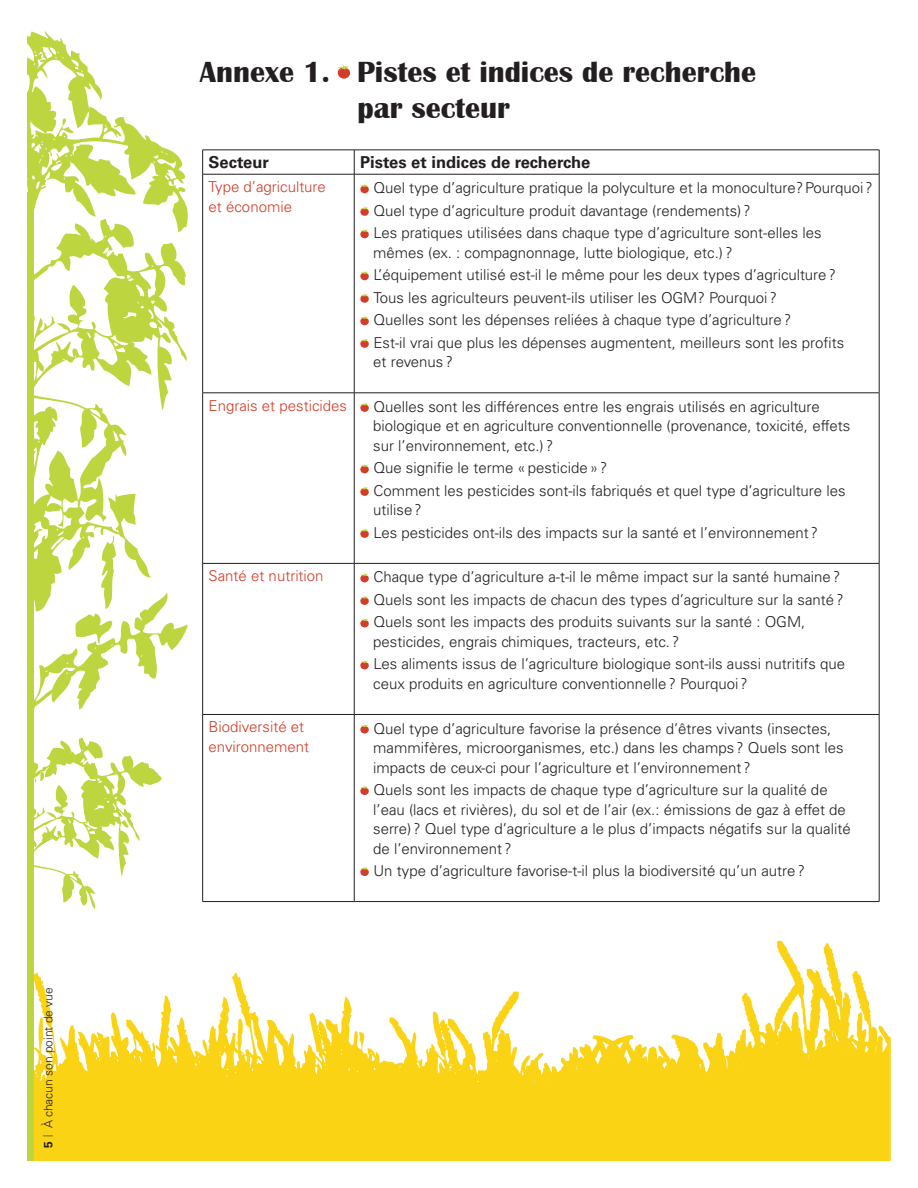
<style>
.page{position:relative;width:918px;height:1188px;background:#fff}
.page>*{position:absolute;margin:0;border:0;box-sizing:border-box;transform-origin:0 0}
.t1{font:700 30px/36px "Britannic";color:#231f20}
.t2{font:700 16.5px "Univers";color:#231f20}
.t3{font:300 15px/22.5px "Univers";color:#231f20}
.t4{font:300 15px/19.5px "Univers";color:#d33c28}
.t5{font:300 12px "Univers";color:#231f20}
</style>
<div class="page">
<svg style="left:501px;top:940px;width:390px;height:221px;fill:#fad315"></svg>
<svg style="left:875px;top:1045px;width:3px;height:9px"></svg>
<svg style="left:847px;top:1047px;width:5px;height:6px"></svg>
<svg style="left:577px;top:1061px;width:2px;height:7px"></svg>
<svg style="left:531px;top:1079px;width:4px;height:5px"></svg>
<svg style="left:190px;top:972px;width:311px;height:189px;fill:#fad315"></svg>
<svg style="left:27px;top:31px;width:161px;height:373px"></svg>
<svg style="left:34px;top:404px;width:156px;height:757px"></svg>
<svg style="left:75px;top:534px;width:41px;height:110px"></svg>
<svg style="left:34px;top:738px;width:128px;height:171px"></svg>
<div style="left:0;top:192px;width:34px;height:973px;background:#bdd63f"></div>
<div style="left:0;top:0;width:27px;height:1180px;background:#fff"></div>
<div style="left:0;top:1161px;width:918px;height:27px;background:#fff"></div>
<svg style="left:338px;top:64px;width:12px;height:15px"></svg>
<hr style="left:202px;top:150px;width:152px;height:1px;background:#231f20">
<svg style="left:202px;top:150px;width:1px;height:24px"></svg>
<hr style="left:354px;top:150px;width:525px;height:1px;background:#231f20">
<svg style="left:354px;top:150px;width:1px;height:24px"></svg>
<svg style="left:879px;top:150px;width:1px;height:24px"></svg>
<hr style="left:202px;top:174px;width:152px;height:1px;background:#231f20">
<hr style="left:202px;top:174px;width:1px;height:219px;background:#231f20">
<hr style="left:354px;top:174px;width:525px;height:1px;background:#231f20">
<hr style="left:354px;top:174px;width:1px;height:219px;background:#231f20">
<hr style="left:879px;top:174px;width:1px;height:219px;background:#231f20">
<hr style="left:202px;top:393px;width:152px;height:1px;background:#231f20">
<hr style="left:202px;top:393px;width:1px;height:170px;background:#231f20">
<hr style="left:354px;top:393px;width:525px;height:1px;background:#231f20">
<hr style="left:354px;top:393px;width:1px;height:170px;background:#231f20">
<hr style="left:879px;top:393px;width:1px;height:170px;background:#231f20">
<hr style="left:202px;top:563px;width:152px;height:1px;background:#231f20">
<hr style="left:202px;top:564px;width:1px;height:150px;background:#231f20">
<hr style="left:354px;top:563px;width:525px;height:1px;background:#231f20">
<hr style="left:354px;top:564px;width:1px;height:150px;background:#231f20">
<hr style="left:879px;top:564px;width:1px;height:150px;background:#231f20">
<hr style="left:202px;top:714px;width:152px;height:1px;background:#231f20">
<hr style="left:202px;top:715px;width:1px;height:186px;background:#231f20">
<hr style="left:354px;top:714px;width:525px;height:1px;background:#231f20">
<hr style="left:354px;top:715px;width:1px;height:186px;background:#231f20">
<hr style="left:879px;top:715px;width:1px;height:186px;background:#231f20">
<hr style="left:202px;top:901px;width:152px;height:1px;background:#231f20">
<hr style="left:354px;top:901px;width:525px;height:1px;background:#231f20">
<svg style="left:360px;top:184px;width:9px;height:9px"></svg>
<svg style="left:360px;top:206px;width:9px;height:10px"></svg>
<svg style="left:360px;top:229px;width:9px;height:9px"></svg>
<svg style="left:360px;top:271px;width:9px;height:9px"></svg>
<svg style="left:360px;top:293px;width:9px;height:10px"></svg>
<svg style="left:360px;top:316px;width:9px;height:9px"></svg>
<svg style="left:360px;top:338px;width:9px;height:10px"></svg>
<svg style="left:360px;top:402px;width:9px;height:10px"></svg>
<svg style="left:360px;top:464px;width:9px;height:9px"></svg>
<svg style="left:360px;top:486px;width:9px;height:10px"></svg>
<svg style="left:360px;top:528px;width:9px;height:10px"></svg>
<svg style="left:360px;top:573px;width:9px;height:9px"></svg>
<svg style="left:360px;top:595px;width:9px;height:10px"></svg>
<svg style="left:360px;top:618px;width:9px;height:9px"></svg>
<svg style="left:360px;top:660px;width:9px;height:9px"></svg>
<svg style="left:360px;top:724px;width:9px;height:10px"></svg>
<svg style="left:360px;top:785px;width:9px;height:10px"></svg>
<svg style="left:360px;top:866px;width:9px;height:10px"></svg>
<svg style="left:44px;top:1142px;width:9px;height:5px"></svg>
<p class="t5" style="left:41px;top:1137px;width:151px;rotate:-90deg"><sup>|</sup> À chacun son point de vue</p>
<h1 class="t1" style="left:358px;top:54px;width:400px;text-indent:-158px">Annexe 1. Pistes et indices de recherche par secteur</h1>
<p class="t2" style="left:209px;top:153px;width:62px">Secteur</p>
<p class="t2" style="left:360px;top:153px;width:232px">Pistes et indices de recherche</p>
<p class="t4" style="left:209px;top:177px;width:119px">Type d’agriculture et économie</p>
<p class="t3" style="left:373px;top:177px;width:501px">Quel type d’agriculture pratique la polyculture et la monoculture?Pourquoi ?<br>Quel type d’agriculture produit davantage (rendements) ?<br>Les pratiques utilisées dans chaque type d’agriculture sont-elles les</p>
<p class="t3" style="left:373px;top:241px;width:473px">mêmes (ex. : compagnonnage, lutte biologique, etc.) ?<br>L’équipement utilisé est-il le même pour les deux types d’agriculture?<br>Tous les agriculteurs peuvent-ils utiliser les OGM? Pourquoi ?<br>Quelles sont les dépenses reliées à chaque type d’agriculture?<br>Est-il vrai que plus les dépenses augmentent, meilleurs sont les profits</p>
<p class="t3" style="left:373px;top:351px;width:81px">et revenus ?</p>
<p class="t4" style="left:209px;top:396px;width:140px">Engrais et pesticides</p>
<p class="t3" style="left:373px;top:397px;width:479px;line-height:19.5px">Quelles sont les différences entre les engrais utilisés en agriculture biologique et en agriculture conventionnelle (provenance, toxicité, effets sur l’environnement, etc.) ?</p>
<p class="t3" style="left:373px;top:457px;width:474px">Que signifie le terme «pesticide»?<br>Comment les pesticides sont-ils fabriqués et quel type d’agriculture les</p>
<p class="t3" style="left:373px;top:499px;width:446px">utilise?<br>Les pesticides ont-ils des impacts sur la santé et l’environnement ?</p>
<p class="t4" style="left:209px;top:566px;width:117px">Santé et nutrition</p>
<p class="t3" style="left:373px;top:566px;width:472px">Chaque type d’agriculture a-t-il le même impact sur la santé humaine?<br>Quels sont les impacts de chacun des types d’agriculture sur la santé?<br>Quels sont les impacts des produits suivants sur la santé : OGM,</p>
<p class="t3" style="left:373px;top:630px;width:474px">pesticides, engrais chimiques, tracteurs, etc. ?<br>Les aliments issus de l’agriculture biologique sont-ils aussi nutritifs que</p>
<p class="t3" style="left:373px;top:672px;width:376px">ceux produits en agriculture conventionnelle? Pourquoi?</p>
<p class="t4" style="left:209px;top:717px;width:102px">Biodiversité et environnement</p>
<p class="t3" style="left:373px;top:719px;width:472px;line-height:19.5px">Quel type d’agriculture favorise la présence d’êtres vivants (insectes, mammifères, microorganismes, etc.) dans les champs ? Quels sont les impacts de ceux-ci pour l’agriculture et l’environnement ?</p>
<p class="t3" style="left:373px;top:780px;width:479px;line-height:19.5px">Quels sont les impacts de chaque type d’agriculture sur la qualité de l’eau (lacs et rivières), du sol et de l’air (ex.: émissions de gaz à effet de serre)? Quel type d’agriculture a le plus d’impacts négatifs sur la qualité de l’environnement ?</p>
<p class="t3" style="left:373px;top:860px;width:433px">Un type d’agriculture favorise-t-il plus la biodiversité qu’un autre?</p>
</div>
